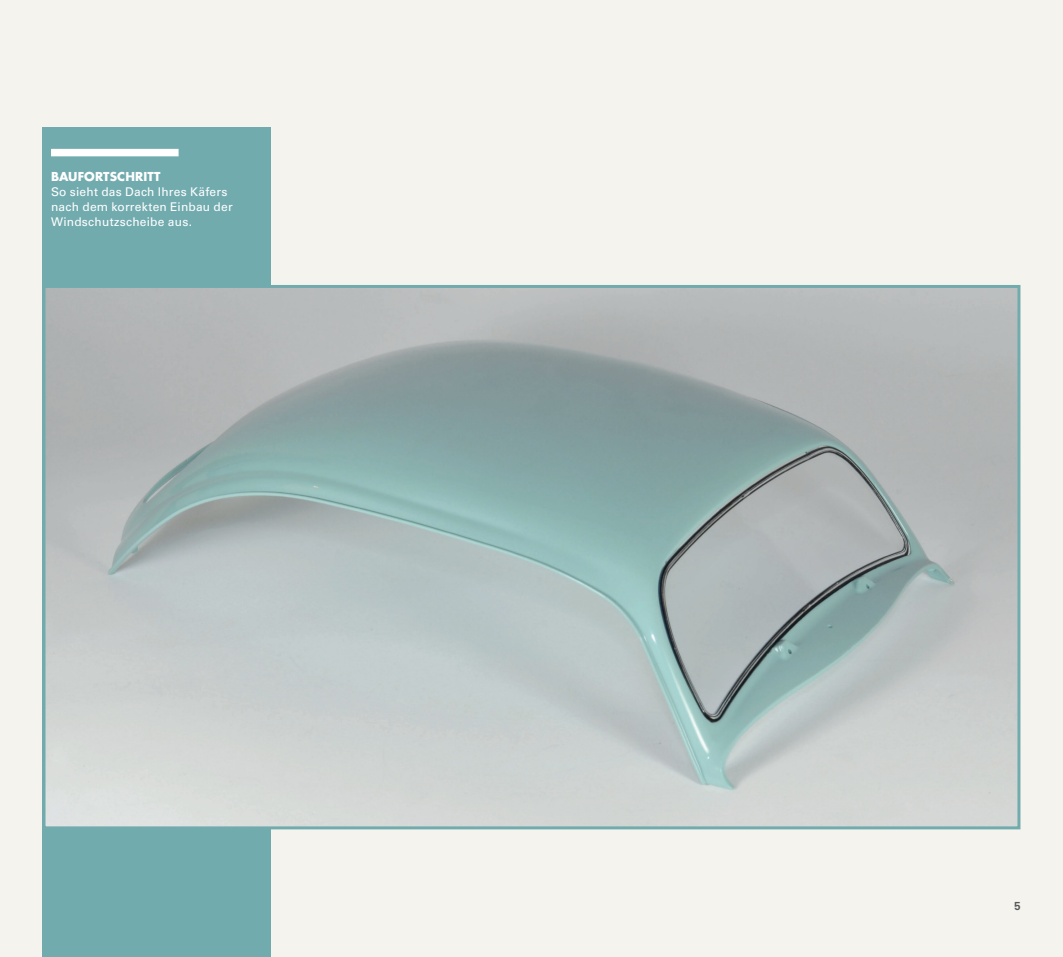
<style>
.page{position:relative;width:1063px;height:957px;background:#f4f3ed}
.page>*{position:absolute;margin:0;border:0;box-sizing:border-box;transform-origin:0 0}
.MONTAGGIO_FINALE_TES{font:12px/15px "Univers LT Std";letter-spacing:.02em;color:#fff}
.MONTAGGIO_FINALE_TIT{font:700 12px "Futura Std";letter-spacing:.01em;color:#fff}
.t1{font:12px "Coolvetica Rg";color:#57585a}
</style>
<div class="page">
<div style="left:43px;top:128px;width:228px;height:829px;background:#72abae"></div>
<div style="left:51px;top:149px;width:128px;height:7px;background:#fff"></div>
<img style="left:47px;top:289px;width:969px;height:536px">
<div style="left:43px;top:285px;width:977px;height:544px;border:3px solid #72abae"></div>
<p class="MONTAGGIO_FINALE_TIT" style="left:51px;top:168px;width:111px">BAUFORTSCHRITT</p>
<p class="MONTAGGIO_FINALE_TES" style="left:51px;top:184px;width:183px">So sieht das Dach Ihres Käfers nach dem korrekten Einbau der<br>Windschutzscheibe aus.</p>
<p class="t1" style="left:1015px;top:898px;width:7px">5</p>
</div>
